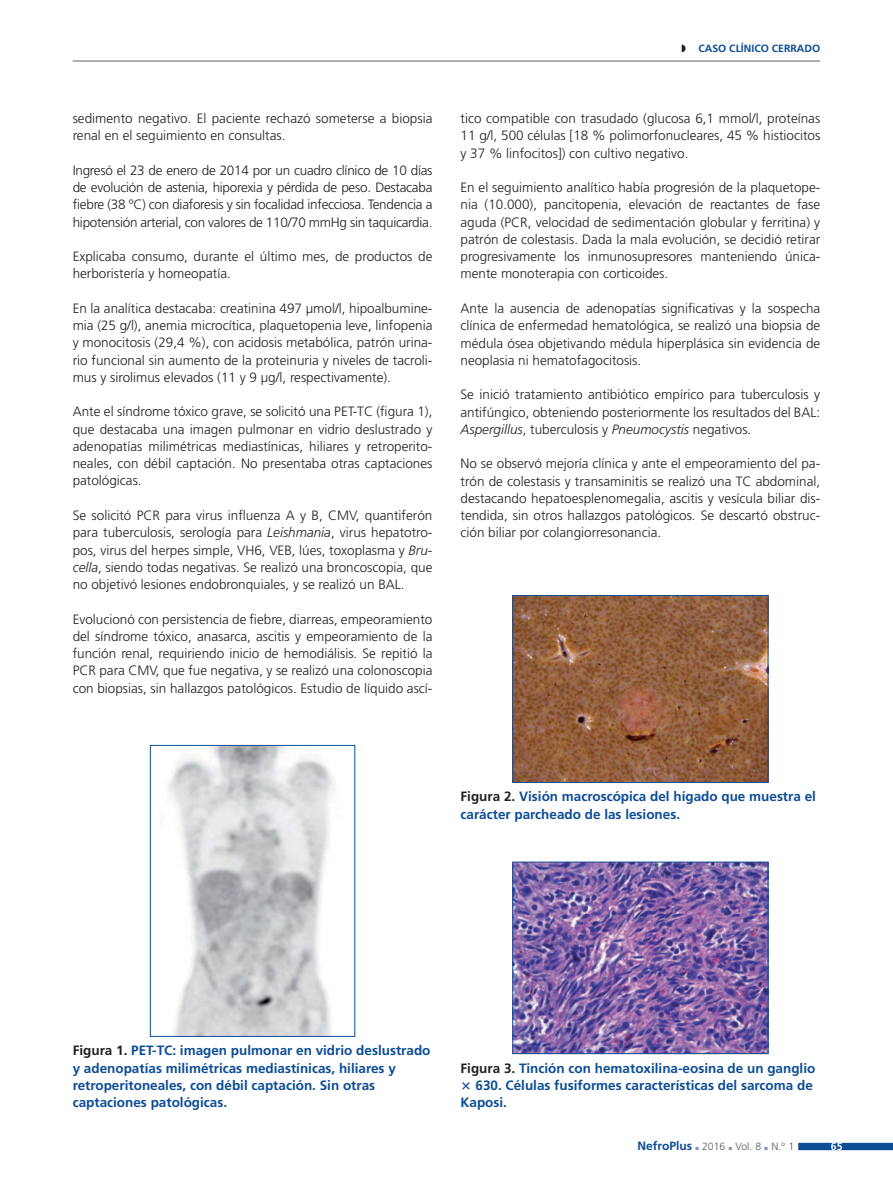
<style>
.page{position:relative;width:893px;height:1191px;background:#fff}
.page>*{position:absolute;margin:0;border:0;box-sizing:border-box;transform-origin:0 0}
.t1{font:300 13.5px/17.2px "Frutiger";color:#221f1f;text-align:justify}
.t2{font:700 13.5px/17.2px "Frutiger";color:#0c4d96}
.t3{font:300 10.5px "Frutiger";color:#57585a}
.t4{font:700 10.5px "Frutiger";color:#0c4d96}
.t5{font:700 10.5px "Frutiger";color:#fff}
.s1{font-style:italic}
.s2{color:#221f1f}
.s3{font-weight:700;font-size:12px;color:#0c4d96}
</style>
<div class="page">
<svg style="left:798px;top:1142px;width:95px;height:8px"></svg>
<hr style="left:73px;top:60px;width:747px;height:2px;background:#939597">
<img style="left:514px;top:863px;width:252px;height:189px">
<div style="left:512px;top:861px;width:256px;height:193px;border:1px solid #0c4d96"></div>
<img style="left:167px;top:747px;width:168px;height:287px">
<div style="left:150px;top:745px;width:205px;height:291px;border:1px solid #0c4d96"></div>
<img style="left:514px;top:597px;width:252px;height:183px">
<div style="left:512px;top:595px;width:256px;height:187px;border:1px solid #0c4d96"></div>
<p class="t1" style="left:73px;top:111px;width:361px">sedimento negativo. El paciente rechazó someterse a biopsia renal en el seguimiento en consultas.</p>
<p class="t1" style="left:73px;top:162px;width:361px">Ingresó el 23 de enero de 2014 por un cuadro clínico de 10 días de evolución de astenia, hiporexia y pérdida de peso. Destacaba fiebre (38 ºC) con diaforesis y sin focalidad infecciosa. Tendencia a hipotensión arterial, con valores de 110/70 mmHg sin taquicardia.</p>
<p class="t1" style="left:73px;top:249px;width:361px">Explicaba consumo, durante el último mes, de productos de herboristería y homeopatía.</p>
<p class="t1" style="left:73px;top:300px;width:361px">En la analítica destacaba: creatinina 497 µmol/l, hipoalbumine&shy;mia (25 g/l), anemia microcítica, plaquetopenia leve, linfopenia y monocitosis (29,4 %), con acidosis metabólica, patrón urina&shy;rio funcional sin aumento de la proteinuria y niveles de tacroli&shy;mus y sirolimus elevados (11 y 9 µg/l, respectivamente).</p>
<p class="t1" style="left:73px;top:404px;width:361px">Ante el síndrome tóxico grave, se solicitó una PET-TC (figura 1), que destacaba una imagen pulmonar en vidrio deslustrado y adenopatías milimétricas mediastínicas, hiliares y retroperito&shy;neales, con débil captación. No presentaba otras captaciones patológicas.</p>
<p class="t1" style="left:73px;top:508px;width:361px">Se solicitó PCR para virus influenza A y B, CMV, quantiferón para tuberculosis, serología para <span class="s1">Leishmania</span>, virus hepatotro&shy;pos, virus del herpes simple, VH6, VEB, lúes, toxoplasma y <span class="s1">Bru&shy;cella</span>, siendo todas negativas. Se realizó una broncoscopia, que no objetivó lesiones endobronquiales, y se realizó un BAL.</p>
<p class="t1" style="left:73px;top:611px;width:361px">Evolucionó con persistencia de fiebre, diarreas, empeoramiento del síndrome tóxico, anasarca, ascitis y empeoramiento de la función renal, requiriendo inicio de hemodiálisis. Se repitió la PCR para CMV, que fue negativa, y se realizó una colonoscopia con biopsias, sin hallazgos patológicos. Estudio de líquido ascí-</p>
<p class="t4" style="left:681px;top:42px;width:140px"><span class="s2">◗◗</span> CASO CLÍNICO CERRADO</p>
<p class="t1" style="left:460px;top:111px;width:361px">tico compatible con trasudado (glucosa 6,1 mmol/l, proteínas 11 g/l, 500 células [18 % polimorfonucleares, 45 % histiocitos y 37 % linfocitos]) con cultivo negativo.</p>
<p class="t1" style="left:460px;top:180px;width:361px">En el seguimiento analítico había progresión de la plaquetope&shy;nia (10.000), pancitopenia, elevación de reactantes de fase aguda (PCR, velocidad de sedimentación globular y ferritina) y patrón de colestasis. Dada la mala evolución, se decidió retirar progresivamente los inmunosupresores manteniendo única&shy;mente monoterapia con corticoides.</p>
<p class="t1" style="left:460px;top:301px;width:361px">Ante la ausencia de adenopatías significativas y la sospecha clínica de enfermedad hematológica, se realizó una biopsia de médula ósea objetivando médula hiperplásica sin evidencia de neoplasia ni hematofagocitosis.</p>
<p class="t1" style="left:460px;top:387px;width:361px">Se inició tratamiento antibiótico empírico para tuberculosis y antifúngico, obteniendo posteriormente los resultados del BAL:<br><span class="s1">Aspergillus</span>, tuberculosis y <span class="s1">Pneumocystis</span> negativos.</p>
<p class="t1" style="left:460px;top:456px;width:361px">No se observó mejoría clínica y ante el empeoramiento del pa&shy;trón de colestasis y transaminitis se realizó una TC abdominal, destacando hepatoesplenomegalia, ascitis y vesícula biliar dis&shy;tendida, sin otros hallazgos patológicos. Se descartó obstruc&shy;ción biliar por colangiorresonancia.</p>
<p class="t2" style="left:460px;top:788px;width:357px"><span class="s2">Figura 2.</span> Visión macroscópica del hígado que muestra el carácter parcheado de las lesiones.</p>
<p class="t2" style="left:73px;top:1042px;width:359px"><span class="s2">Figura 1.</span> PET-TC: imagen pulmonar en vidrio deslustrado y adenopatías milimétricas mediastínicas, hiliares y retroperitoneales, con débil captación. Sin otras captaciones patológicas.</p>
<p class="t2" style="left:460px;top:1059px;width:356px"><span class="s2">Figura 3.</span> Tinción con hematoxilina-eosina de un ganglio</p>
<p class="t2" style="left:475px;top:1076px;width:339px">630. Células fusiformes características del sarcoma de</p>
<p class="t2" style="left:460px;top:1094px;width:48px">Kaposi.</p>
<p class="t3" style="left:637px;top:1142px;width:158px"><span class="s3">NefroPlus</span> 2016 Vol. 8 N.° 1</p>
<p class="t5" style="left:831px;top:1140px;width:13px">65</p>
</div>
